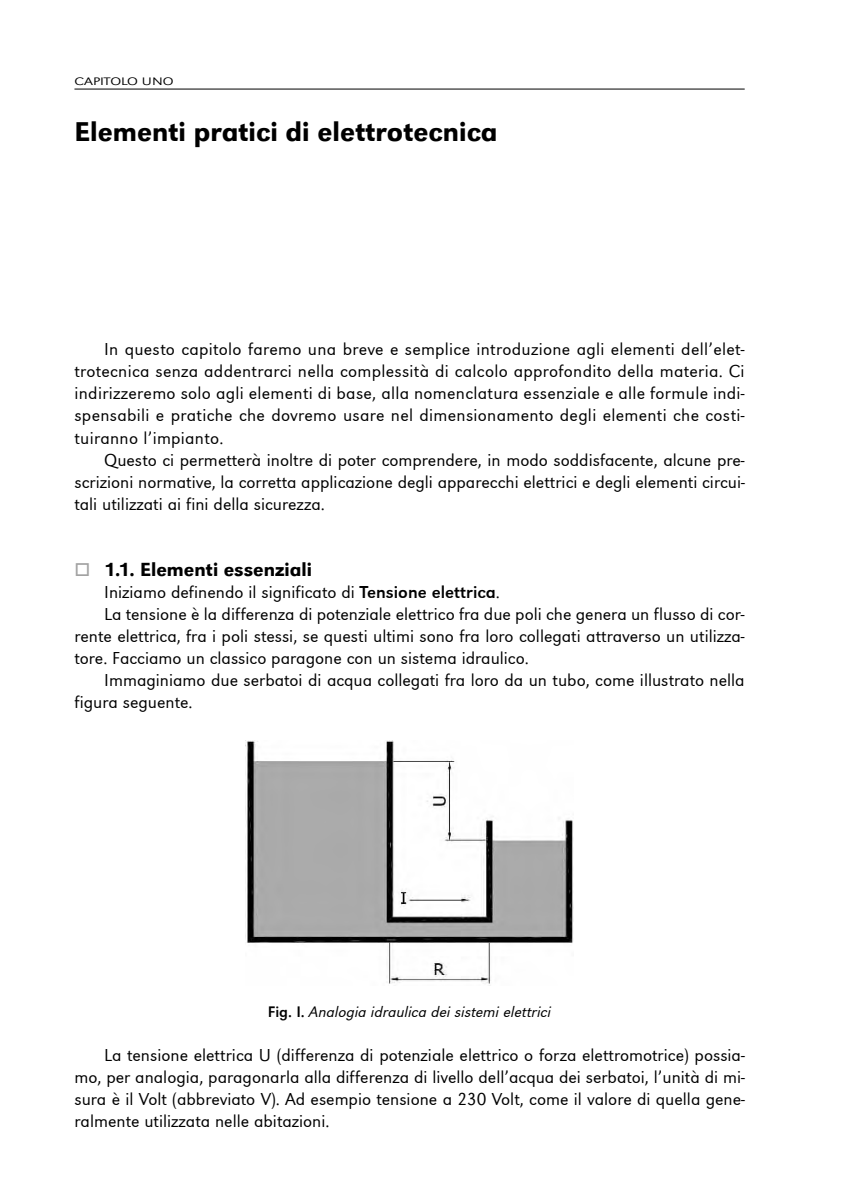
<style>
.page{position:relative;width:844px;height:1191px;background:#fff}
.page>*{position:absolute;margin:0;border:0;box-sizing:border-box;transform-origin:0 0}
.t1{font:500 28px "URW Grotesk T";color:#000}
.t2{font:500 19.6px "URW Grotesk T";color:#000}
.t3{font:17.85px/22.1px "URW Grotesk T Ligh";color:#000;text-align:justify}
.t4{font:15.75px "URW Grotesk T Ligh Obli";color:#000}
.t5{font:11.2px "URW Grotesk T Ligh Wide";color:#000;scale:1.25 1}
.s1{color:#a2a2a2}
.s2{font-family:"URW Grotesk T"}
</style>
<div class="page">
<img style="left:245px;top:740px;width:328px;height:244px">
<hr style="left:74px;top:89px;width:670px;height:1px;background:#000">
<p class="t5" style="left:74px;top:74px;width:81px">CAPITOLO UNO</p>
<h1 class="t1" style="left:74px;top:114px;width:424px">Elementi pratici di elettrotecnica</h1>
<p class="t3" style="left:74px;top:338px;width:671px;text-indent:30px">In questo capitolo faremo una breve e semplice introduzione agli elementi dell’elet&shy;trotecnica senza addentrarci nella complessità di calcolo approfondito della materia. Ci indirizzeremo solo agli elementi di base, alla nomenclatura essenziale e alle formule indi&shy;spensabili e pratiche che dovremo usare nel dimensionamento degli elementi che costi&shy;tuiranno l’impianto.</p>
<p class="t3" style="left:74px;top:448px;width:671px;text-indent:30px">Questo ci permetterà inoltre di poter comprendere, in modo soddisfacente, alcune pre&shy;scrizioni normative, la corretta applicazione degli apparecchi elettrici e degli elementi circui&shy;tali utilizzati ai fini della sicurezza.</p>
<p class="t2" style="left:74px;top:557px;width:239px"><span class="s1">□</span> 1.1. Elementi essenziali</p>
<p class="t3" style="left:104px;top:580px;width:397px">Iniziamo definendo il significato di <span class="s2">tensione elettrica</span>.</p>
<p class="t3" style="left:104px;top:602px;width:641px">La tensione è la differenza di potenziale elettrico fra due poli che genera un flusso di cor-</p>
<p class="t3" style="left:74px;top:624px;width:671px">rente elettrica, fra i poli stessi, se questi ultimi sono fra loro collegati attraverso un utilizza-</p>
<p class="t3" style="left:74px;top:646px;width:456px">tore. Facciamo un classico paragone con un sistema idraulico.</p>
<p class="t3" style="left:104px;top:668px;width:641px">Immaginiamo due serbatoi di acqua collegati fra loro da un tubo, come illustrato nella</p>
<p class="t3" style="left:74px;top:691px;width:120px">figura seguente.</p>
<p class="t4" style="left:268px;top:1001px;width:285px"><span class="s2">fig. i.</span> Analogia idraulica dei sistemi elettrici</p>
<p class="t3" style="left:74px;top:1043px;width:671px;text-indent:30px">La tensione elettrica U (differenza di potenziale elettrico o forza elettromotrice) possia&shy;mo, per analogia, paragonarla alla differenza di livello dell’acqua dei serbatoi, l’unità di mi&shy;sura è il Volt (abbreviato V). Ad esempio tensione a 230 Volt, come il valore di quella gene&shy;ralmente utilizzata nelle abitazioni.</p>
</div>
